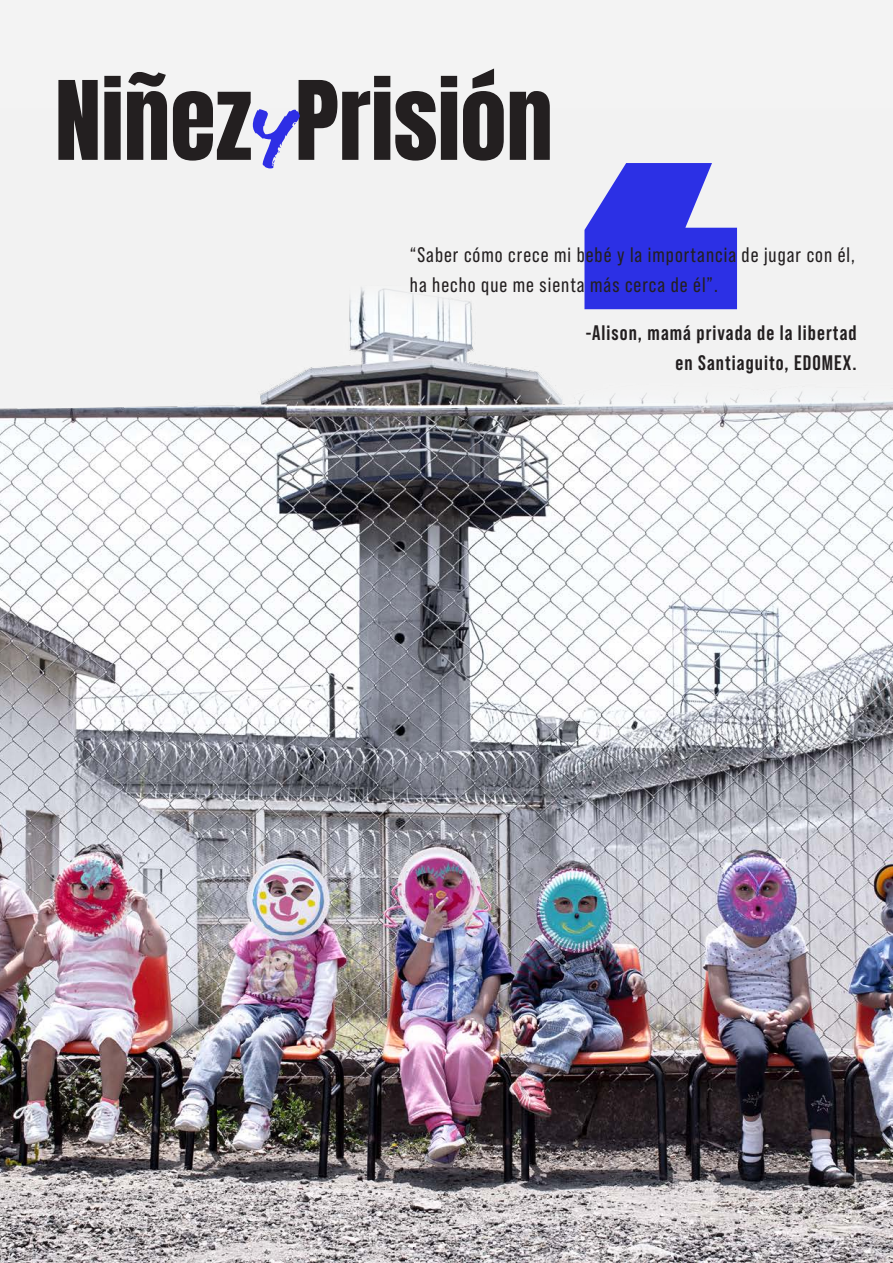
<style>
.page{position:relative;width:893px;height:1263px;background:#f3f3f3}
.page>*{position:absolute;margin:0;border:0;box-sizing:border-box;transform-origin:0 0}
.Heading_02_-_Left_Aligned{font:93px "Anton";color:#231f20}
.Body_01{font:21px/30px "Bebas Neue Pro";letter-spacing:.05em;color:#231f20}
.Body_01-2{font:700 21px "Bebas Neue Pro";letter-spacing:.05em;color:#231f20}
</style>
<div class="page">
<img style="left:0;top:287px;width:893px;height:976px">
<svg style="left:584px;top:163px;width:153px;height:146px"></svg>
<p class="Heading_02_-_Left_Aligned" style="left:55px;top:73px;width:500px">Niñez Prisión</p>
<p class="Body_01" style="left:410px;top:239px;width:447px">“Saber cómo crece mi bebé y la importancia de jugar con él, ha hecho que me sienta más cerca de él”.</p>
<p class="Body_01-2" style="left:586px;top:320px;width:272px">-Alison, mamá privada de la libertad</p>
<p class="Body_01-2" style="left:676px;top:350px;width:183px">en Santiaguito, EDOMEX.</p>
</div>
